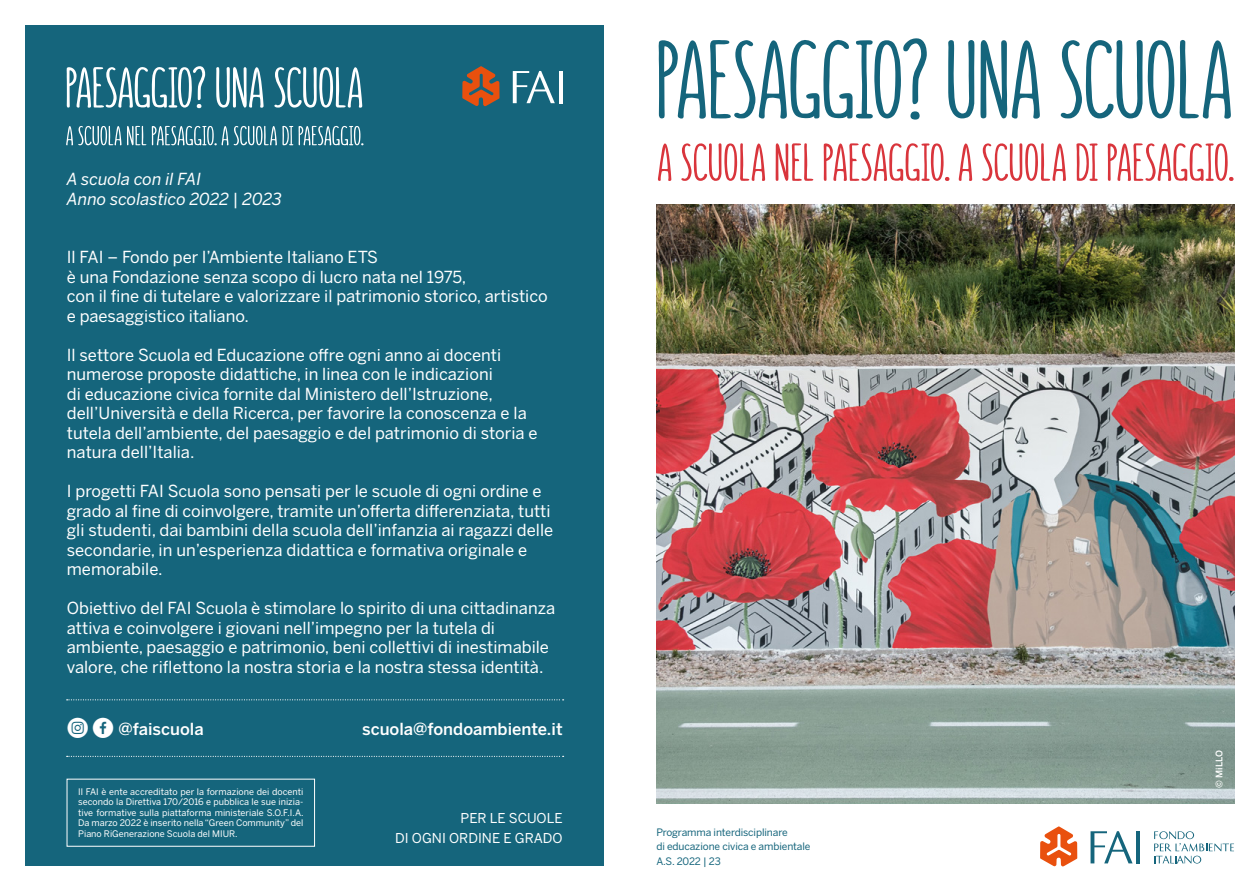
<style>
.page{position:relative;width:1259px;height:893px;background:#fff}
.page>*{position:absolute;margin:0;border:0;box-sizing:border-box;transform-origin:0 0}
.t1{font:700 106.35px "Summer Font";letter-spacing:-.02em;color:#15657c}
.t2{font:700 50.85px "Summer Font";letter-spacing:-.01em;color:#d9353c}
.t3{font:16.5px/19.5px "Benton Sans";color:#fff}
.t4{font:italic 16.5px/19.5px "Benton Sans";color:#fff}
.t5{font:500 16.5px "Benton Sans";color:#fff}
.t6{font:13.5px/19.5px "Benton Sans";color:#fff;text-align:right}
.t7{font:10.2px/14.7px "Benton Sans";letter-spacing:-.01em;color:#15657c}
.t8{font:9px/10.5px "Benton Sans";color:#fff;text-align:justify}
.t9{font:500 9px "Benton Sans";color:#fff}
.s1{font-family:"Social Shapes";font-weight:400;font-size:18px}
</style>
<div class="page">
<img style="left:656px;top:204px;width:578px;height:600px">
<svg style="left:1090px;top:831px;width:42px;height:32px"></svg>
<hr style="left:1136px;top:831px;width:4px;height:32px;background:#15657c">
<svg style="left:1040px;top:826px;width:37px;height:41px"></svg>
<svg style="left:1154px;top:831px;width:80px;height:32px"></svg>
<div style="left:26px;top:26px;width:578px;height:840px;background:#15657c"></div>
<svg style="left:513px;top:71px;width:42px;height:32px"></svg>
<hr style="left:559px;top:71px;width:3px;height:32px;background:#fff">
<svg style="left:462px;top:66px;width:37px;height:40px"></svg>
<svg style="left:67px;top:66px;width:295px;height:42px"></svg>
<svg style="left:66px;top:126px;width:297px;height:19px"></svg>
<svg style="left:67px;top:699px;width:496px;height:1px"></svg>
<svg style="left:67px;top:756px;width:496px;height:1px"></svg>
<p class="t4" style="left:67px;top:170px;width:217px">A scuola con il FAI<br>Anno scolastico 2022 | 2023</p>
<p class="t3" style="left:67px;top:248px;width:482px">Il FAI – Fondo per l’Ambiente Italiano ETS<br>è una Fondazione senza scopo di lucro nata nel 1975,<br>con il fine di tutelare e valorizzare il patrimonio storico, artistico e paesaggistico italiano.</p>
<p class="t3" style="left:67px;top:345px;width:472px">Il settore Scuola ed Educazione offre ogni anno ai docenti numerose proposte didattiche, in linea con le indicazioni<br>di educazione civica fornite dal Ministero dell’Istruzione, dell’Università e della Ricerca, per favorire la conoscenza e la tutela dell’ambiente, del paesaggio e del patrimonio di storia e natura dell’Italia.</p>
<p class="t3" style="left:67px;top:482px;width:488px">I progetti FAI Scuola sono pensati per le scuole di ogni ordine e grado al fine di coinvolgere, tramite un’offerta differenziata, tutti gli studenti, dai bambini della scuola dell’infanzia ai ragazzi delle secondarie, in un’esperienza didattica e formativa originale e memorabile.</p>
<p class="t3" style="left:67px;top:599px;width:490px">Obiettivo del FAI Scuola è stimolare lo spirito di una cittadinanza attiva e coinvolgere i giovani nell’impegno per la tutela di ambiente, paesaggio e patrimonio, beni collettivi di inestimabile valore, che riflettono la nostra storia e la nostra stessa identità.</p>
<p class="t5" style="left:67px;top:719px;width:138px"><span class="s1">e G</span> @faiscuola</p>
<p class="t5" style="left:362px;top:719px;width:202px">scuola@fondoambiente.it</p>
<p class="t8" style="left:78px;top:786px;width:227px">Il FAI è ente accreditato per la formazione dei docenti secondo la Direttiva 170/2016 e pubblica le sue inizia&shy;tive formative sulla piattaforma ministeriale S.O.F.I.A.<br>Da marzo 2022 è inserito nella “Green Community” del Piano RiGenerazione Scuola del MIUR.</p>
<p class="t6" style="left:395px;top:809px;width:169px">PER LE SCUOLE<br>DI OGNI ORDINE E GRADO</p>
<h1 class="t1" style="left:655px;top:16px;width:580px">PAESAGGIO? UNA SCUOLA</h1>
<h2 class="t2" style="left:656px;top:132px;width:579px">A SCUOLA NEL PAESAGGIO. A SCUOLA DI PAESAGGIO.</h2>
<p class="t7" style="left:656px;top:825px;width:156px">Programma interdisciplinare<br>di educazione civica e ambientale<br>A.S. 2022 | 23</p>
<p class="t9" style="left:1213px;top:788px;width:39px;rotate:-90deg">© MiLLO</p>
</div>
